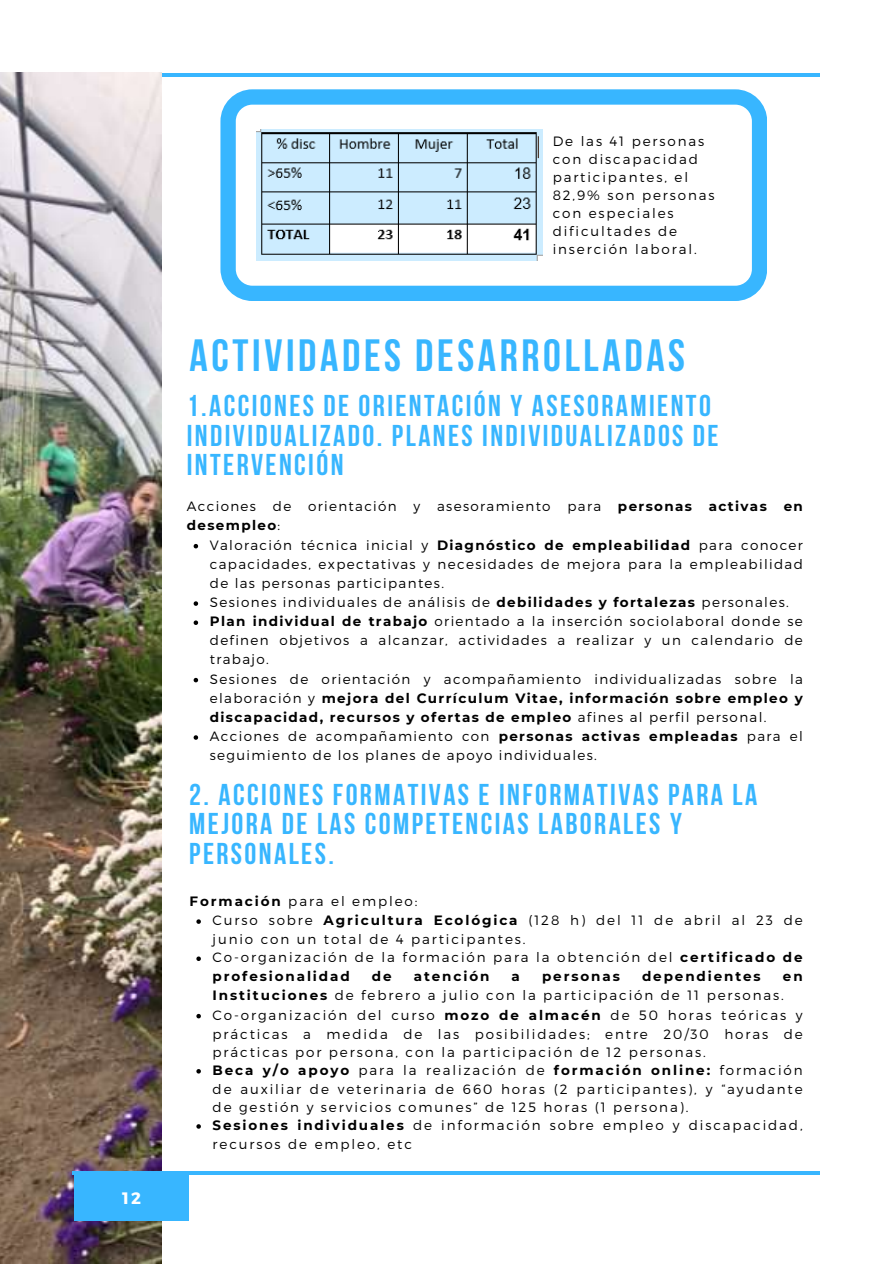
<style>
.page{position:relative;width:894px;height:1264px;background:#fff}
.page>*{position:absolute;margin:0;border:0;box-sizing:border-box;transform-origin:0 0}
.t1{font:700 45px "Bebas Neue";letter-spacing:.08em;color:#38b6ff}
.t2{font:700 30px/29.2px "Bebas Neue";letter-spacing:.08em;color:#38b6ff}
.t3{font:700 16.5px "Montserrat";color:#fff}
.t4{font:300 13.5px/18.6px "Montserrat";letter-spacing:.14em;color:#000}
.t5{font:300 13.5px/19.2px "Montserrat";letter-spacing:.1em;color:#000}
.t6{font:700 13.5px "Montserrat";letter-spacing:.14em;color:#000}
.s1{font-weight:700}
</style>
<div class="page">
<hr style="left:72px;top:73px;width:747px;height:4px;background:#38b6ff">
<img style="left:0;top:72px;width:161px;height:1190px">
<div style="left:74px;top:1174px;width:115px;height:46px;background:#38b6ff"></div>
<svg style="left:72px;top:1170px;width:747px;height:4px;fill:#38b6ff"></svg>
<svg style="left:220px;top:89px;width:547px;height:212px"></svg>
<img style="left:256px;top:129px;width:286px;height:132px">
<svg style="left:193px;top:544px;width:5px;height:4px"></svg>
<svg style="left:193px;top:601px;width:5px;height:5px"></svg>
<svg style="left:193px;top:620px;width:5px;height:5px"></svg>
<svg style="left:193px;top:678px;width:5px;height:4px"></svg>
<svg style="left:193px;top:735px;width:5px;height:4px"></svg>
<svg style="left:196px;top:919px;width:5px;height:4px"></svg>
<svg style="left:196px;top:956px;width:5px;height:5px"></svg>
<svg style="left:196px;top:1013px;width:5px;height:5px"></svg>
<svg style="left:196px;top:1069px;width:5px;height:4px"></svg>
<svg style="left:196px;top:1124px;width:5px;height:4px"></svg>
<p class="t3" style="left:122px;top:1187px;width:21px">12</p>
<p class="t4" style="left:552px;top:131px;width:163px;line-height:18px">De las 41 personas con discapacidad participantes, el<br>82,9% son personas con especiales dificultades de inserción laboral.</p>
<h1 class="t1" style="left:189px;top:337px;width:497px">ACTIVIDADES DESARROLLADAS</h1>
<h2 class="t2" style="left:187px;top:394px;width:533px">1.ACCIONES DE ORIENTACIÓN Y ASESORAMIENTO<br>INDIVIDUALIZADO. PLANES INDIVIDUALIZADOS DE<br>INTERVENCIÓN</h2>
<p class="t5" style="left:187px;top:496px;width:617px">Acciones de orientación y asesoramiento para <span class="s1">personas activas en desempleo</span>:</p>
<p class="t5" style="left:210px;top:534px;width:594px">Valoración técnica inicial y <span class="s1">Diagnóstico de empleabilidad</span> para conocer capacidades, expectativas y necesidades de mejora para la empleabilidad de las personas participantes.<br>Sesiones individuales de análisis de <span class="s1">debilidades y fortalezas</span> personales.<br><span class="s1">Plan individual de trabajo</span> orientado a la inserción sociolaboral donde se definen objetivos a alcanzar, actividades a realizar y un calendario de trabajo.<br>Sesiones de orientación y acompañamiento individualizadas sobre la elaboración y <span class="s1">mejora del Currículum Vitae, información sobre empleo y discapacidad, recursos y ofertas de empleo</span> afines al perfil personal.<br>Acciones de acompañamiento con <span class="s1">personas activas empleadas</span> para el seguimiento de los planes de apoyo individuales.</p>
<h2 class="t2" style="left:189px;top:783px;width:569px">2. ACCIONES FORMATIVAS E INFORMATIVAS PARA LA<br>MEJORA DE LAS COMPETENCIAS LABORALES Y<br>PERSONALES.</h2>
<p class="t4" style="left:212px;top:890px;width:591px;text-indent:-23px"><span class="s1">Formación</span> para el empleo:<br>Curso sobre <span class="s1">Agricultura Ecológica</span> (128 h) del 11 de abril al 23 de junio con un total de 4 participantes.<br>Co-organización de la formación para la obtención del <span class="s1">certificado de profesionalidad</span></p>
<p class="t6" style="left:372px;top:968px;width:21px">de</p>
<p class="t6" style="left:414px;top:968px;width:77px">atención</p>
<p class="t6" style="left:511px;top:968px;width:10px">a</p>
<p class="t6" style="left:542px;top:968px;width:79px">personas</p>
<p class="t6" style="left:642px;top:968px;width:120px">dependientes</p>
<p class="t4" style="left:212px;top:966px;width:591px;text-indent:570px"><span class="s1">en Instituciones</span> de febrero a julio con la participación de 11 personas.<br>Co-organización del curso <span class="s1">mozo de almacén</span> de 50 horas teóricas y prácticas a medida de las posibilidades; entre 20/30 horas de prácticas por persona, con la participación de 12 personas.<br><span class="s1">Beca y/o apoyo</span> para la realización de <span class="s1">formación online:</span> formación de auxiliar de veterinaria de 660 horas (2 participantes), y “ayudante de gestión y servicios comunes” de 125 horas (1 persona).<br><span class="s1">Sesiones individuales</span> de información sobre empleo y discapacidad, recursos de empleo, etc</p>
</div>
